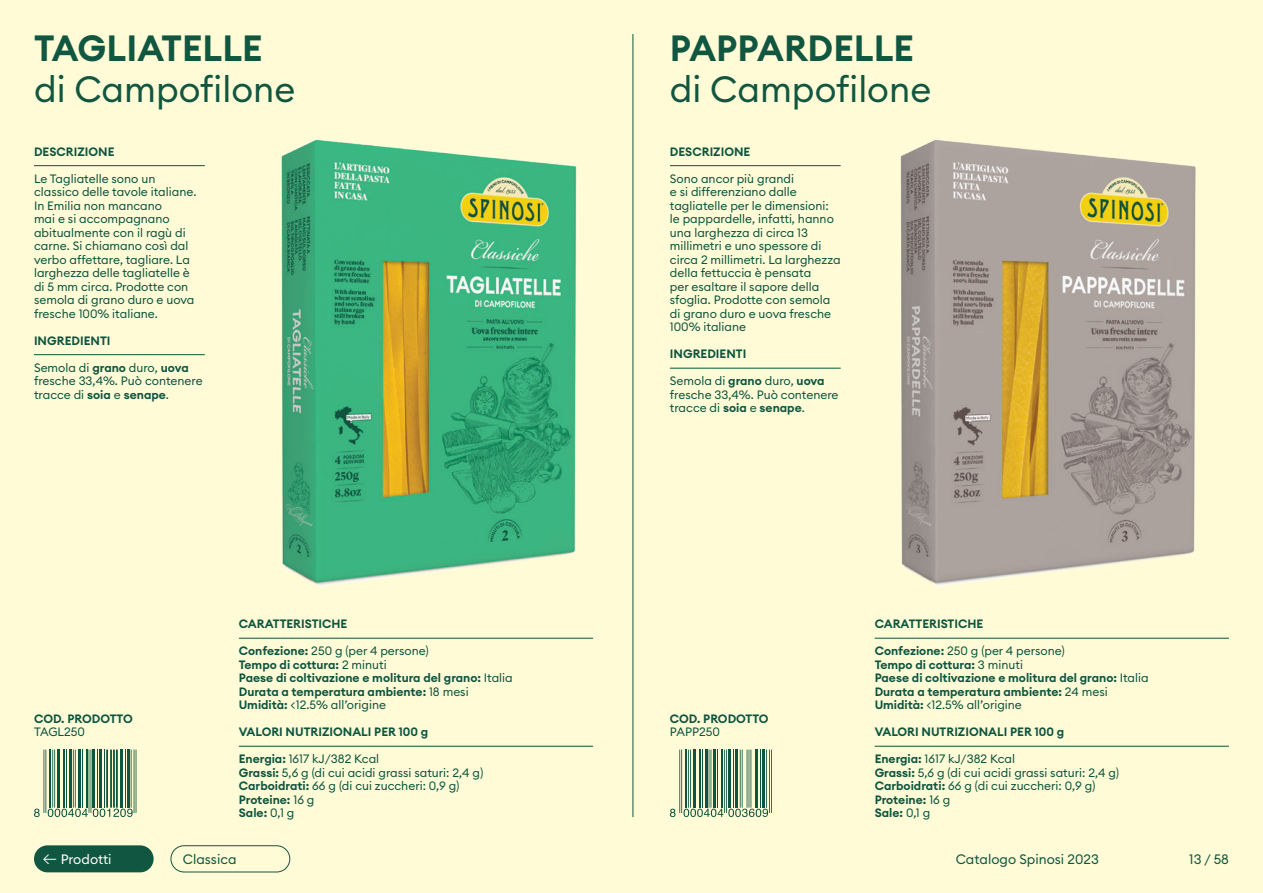
<style>
.page{position:relative;width:1263px;height:893px;background:#fffbd6}
.page>*{position:absolute;margin:0;border:0;box-sizing:border-box;transform-origin:0 0}
.t1{font:36px "Font Regular 2";color:#115640}
.t2{font:36px "Font Semi Bold 2";color:#115640}
.t3{font:13.5px "Font Regular 2";color:#115640}
.t4{font:13.5px "Font Regular 2";letter-spacing:-.005em;color:#fff}
.t5{font:12px/13.5px "Font Regular 2";color:#0d5540}
.t6{font:12px "Font Semi Bold 2";color:#0d5540}
.s1{font-family:"Font Semi Bold 2"}
.s2{font-family:"Font Regular 2"}
.s3{font-family:"Riforma";font-weight:300}
</style>
<div class="page">
<hr style="left:632px;top:34px;width:1px;height:783px;background:#115640">
<img style="left:281px;top:139px;width:296px;height:449px">
<hr style="left:34px;top:165px;width:171px;height:1px;background:#0d5540">
<hr style="left:34px;top:354px;width:171px;height:1px;background:#0d5540">
<hr style="left:239px;top:638px;width:354px;height:1px;background:#0d5540">
<hr style="left:239px;top:746px;width:354px;height:1px;background:#0d5540">
<hr style="left:45px;top:750px;width:1px;height:63px;background:#0d5540">
<hr style="left:44px;top:750px;width:1px;height:63px;background:#0d5540">
<hr style="left:49px;top:750px;width:2px;height:58px;background:#0d5540">
<hr style="left:54px;top:750px;width:1px;height:58px;background:#0d5540">
<hr style="left:52px;top:750px;width:1px;height:58px;background:#0d5540">
<hr style="left:57px;top:750px;width:3px;height:58px;background:#0d5540">
<hr style="left:63px;top:750px;width:2px;height:58px;background:#0d5540">
<hr style="left:66px;top:750px;width:1px;height:58px;background:#0d5540">
<hr style="left:69px;top:750px;width:3px;height:58px;background:#0d5540">
<hr style="left:75px;top:750px;width:1px;height:58px;background:#0d5540">
<hr style="left:73px;top:750px;width:1px;height:58px;background:#0d5540">
<hr style="left:78px;top:750px;width:3px;height:58px;background:#0d5540">
<hr style="left:82px;top:750px;width:1px;height:58px;background:#0d5540">
<hr style="left:86px;top:750px;width:1px;height:58px;background:#0d5540">
<hr style="left:91px;top:750px;width:1px;height:63px;background:#0d5540">
<hr style="left:89px;top:750px;width:1px;height:63px;background:#0d5540">
<hr style="left:92px;top:750px;width:3px;height:58px;background:#0d5540">
<hr style="left:97px;top:750px;width:1px;height:58px;background:#0d5540">
<hr style="left:99px;top:750px;width:3px;height:58px;background:#0d5540">
<hr style="left:104px;top:750px;width:1px;height:58px;background:#0d5540">
<hr style="left:116px;top:750px;width:2px;height:58px;background:#0d5540">
<hr style="left:113px;top:750px;width:2px;height:58px;background:#0d5540">
<hr style="left:110px;top:750px;width:2px;height:58px;background:#0d5540">
<hr style="left:106px;top:750px;width:2px;height:58px;background:#0d5540">
<hr style="left:120px;top:750px;width:3px;height:58px;background:#0d5540">
<hr style="left:125px;top:750px;width:1px;height:58px;background:#0d5540">
<hr style="left:127px;top:750px;width:3px;height:58px;background:#0d5540">
<hr style="left:136px;top:750px;width:1px;height:63px;background:#0d5540">
<hr style="left:134px;top:750px;width:1px;height:63px;background:#0d5540">
<hr style="left:131px;top:750px;width:1px;height:58px;background:#0d5540">
<svg style="left:34px;top:809px;width:6px;height:8px"></svg>
<svg style="left:48px;top:809px;width:85px;height:8px"></svg>
<hr style="left:670px;top:165px;width:171px;height:1px;background:#0d5540">
<hr style="left:670px;top:368px;width:171px;height:1px;background:#0d5540">
<hr style="left:875px;top:638px;width:354px;height:1px;background:#0d5540">
<hr style="left:875px;top:746px;width:354px;height:1px;background:#0d5540">
<img style="left:900px;top:140px;width:296px;height:448px">
<hr style="left:681px;top:750px;width:1px;height:63px;background:#0d5540">
<hr style="left:679px;top:750px;width:1px;height:63px;background:#0d5540">
<hr style="left:685px;top:750px;width:2px;height:58px;background:#0d5540">
<hr style="left:690px;top:750px;width:1px;height:58px;background:#0d5540">
<hr style="left:688px;top:750px;width:1px;height:58px;background:#0d5540">
<hr style="left:693px;top:750px;width:3px;height:58px;background:#0d5540">
<hr style="left:699px;top:750px;width:2px;height:58px;background:#0d5540">
<hr style="left:702px;top:750px;width:1px;height:58px;background:#0d5540">
<hr style="left:705px;top:750px;width:2px;height:58px;background:#0d5540">
<hr style="left:710px;top:750px;width:1px;height:58px;background:#0d5540">
<hr style="left:709px;top:750px;width:1px;height:58px;background:#0d5540">
<hr style="left:713px;top:750px;width:3px;height:58px;background:#0d5540">
<hr style="left:717px;top:750px;width:1px;height:58px;background:#0d5540">
<hr style="left:721px;top:750px;width:2px;height:58px;background:#0d5540">
<hr style="left:726px;top:750px;width:1px;height:63px;background:#0d5540">
<hr style="left:724px;top:750px;width:1px;height:63px;background:#0d5540">
<hr style="left:728px;top:750px;width:3px;height:58px;background:#0d5540">
<hr style="left:733px;top:750px;width:1px;height:58px;background:#0d5540">
<hr style="left:735px;top:750px;width:3px;height:58px;background:#0d5540">
<hr style="left:750px;top:750px;width:1px;height:58px;background:#0d5540">
<hr style="left:748px;top:750px;width:1px;height:58px;background:#0d5540">
<hr style="left:747px;top:750px;width:1px;height:58px;background:#0d5540">
<hr style="left:742px;top:750px;width:1px;height:58px;background:#0d5540">
<hr style="left:740px;top:750px;width:1px;height:58px;background:#0d5540">
<hr style="left:755px;top:750px;width:3px;height:58px;background:#0d5540">
<hr style="left:760px;top:750px;width:1px;height:58px;background:#0d5540">
<hr style="left:762px;top:750px;width:3px;height:58px;background:#0d5540">
<hr style="left:771px;top:750px;width:1px;height:63px;background:#0d5540">
<hr style="left:769px;top:750px;width:1px;height:63px;background:#0d5540">
<hr style="left:766px;top:750px;width:1px;height:58px;background:#0d5540">
<svg style="left:670px;top:809px;width:5px;height:8px"></svg>
<svg style="left:683px;top:809px;width:85px;height:8px"></svg>
<div style="left:171px;top:845px;width:119px;height:27px;border:1px solid #115640;border-radius:13px"></div>
<div style="left:34px;top:845px;width:120px;height:27px;background:#115640;border-radius:14px"></div>
<p class="t2" style="left:34px;top:25px;width:230px">TAGLIATELLE</p>
<p class="t1" style="left:34px;top:66px;width:263px">di Campofilone</p>
<p class="t6" style="left:34px;top:144px;width:82px">DESCRIZIONE</p>
<p class="t5" style="left:34px;top:171px;width:164px">Le Tagliatelle sono un classico delle tavole italiane.<br>In Emilia non mancano<br>mai e si accompagnano abitualmente con il ragù di carne. Si chiamano così dal verbo affettare, tagliare. La larghezza delle tagliatelle è di 5 mm circa. Prodotte con semola di grano duro e uova fresche 100% italiane.</p>
<p class="t6" style="left:34px;top:333px;width:78px">INGREDIENTI</p>
<p class="t5" style="left:34px;top:360px;width:170px">Semola di <span class="s1">grano</span> duro, <span class="s1">uova </span>fresche 33,4%. Può contenere tracce di <span class="s1">soia</span> e <span class="s1">senape</span>.</p>
<p class="t6" style="left:34px;top:711px;width:100px">COD. PRODOTTO</p>
<p class="t5" style="left:34px;top:725px;width:52px">TAGL250</p>
<p class="t6" style="left:239px;top:616px;width:110px">CARATTERISTICHE</p>
<p class="t5" style="left:239px;top:644px;width:192px"><span class="s1">Confezione:</span> 250 g (per 4 persone)</p>
<p class="t6" style="left:239px;top:657px;width:149px">Tempo di cottura: <span class="s2">2 minuti</span></p>
<p class="t6" style="left:239px;top:670px;width:275px">Paese di coltivazione e molitura del grano: <span class="s2">Italia</span></p>
<p class="t6" style="left:239px;top:684px;width:231px">Durata a temperatura ambiente: <span class="s2">18 mesi</span></p>
<p class="t5" style="left:239px;top:698px;width:149px"><span class="s1">Umidità:</span> &lt;12.5% all’origine</p>
<p class="t6" style="left:239px;top:724px;width:191px">VALORI NUTRIZIONALI PER 100 g</p>
<p class="t5" style="left:239px;top:752px;width:142px"><span class="s1">Energia:</span> 1617 kJ/382 Kcal</p>
<p class="t5" style="left:239px;top:765px;width:246px"><span class="s1">Grassi:</span> 5,6 g (di cui acidi grassi saturi: 2,4 g)</p>
<p class="t5" style="left:239px;top:779px;width:222px"><span class="s1">Carboidrati:</span> 66 g (di cui zuccheri: 0,9 g)</p>
<p class="t6" style="left:239px;top:792px;width:77px">Proteine: <span class="s2">16 g</span></p>
<p class="t6" style="left:239px;top:805px;width:57px">Sale: <span class="s2">0,1 g</span></p>
<p class="t2" style="left:670px;top:25px;width:246px">PAPPARDELLE</p>
<p class="t1" style="left:670px;top:66px;width:263px">di Campofilone</p>
<p class="t6" style="left:670px;top:144px;width:82px">DESCRIZIONE</p>
<p class="t5" style="left:670px;top:171px;width:172px">Sono ancor più grandi<br>e si differenziano dalle tagliatelle per le dimensioni: le pappardelle, infatti, hanno una larghezza di circa 13 millimetri e uno spessore di circa 2 millimetri. La larghezza della fettuccia è pensata<br>per esaltare il sapore della sfoglia. Prodotte con semola di grano duro e uova fresche<br>100% italiane</p>
<p class="t6" style="left:670px;top:346px;width:78px">INGREDIENTI</p>
<p class="t5" style="left:670px;top:374px;width:170px">Semola di <span class="s1">grano</span> duro, <span class="s1">uova </span>fresche 33,4%. Può contenere tracce di <span class="s1">soia</span> e <span class="s1">senape</span>.</p>
<p class="t6" style="left:670px;top:711px;width:100px">COD. PRODOTTO</p>
<p class="t5" style="left:670px;top:725px;width:52px">PAPP250</p>
<p class="t6" style="left:875px;top:616px;width:110px">CARATTERISTICHE</p>
<p class="t5" style="left:875px;top:644px;width:192px"><span class="s1">Confezione:</span> 250 g (per 4 persone)</p>
<p class="t6" style="left:875px;top:657px;width:150px">Tempo di cottura: <span class="s2">3 minuti</span></p>
<p class="t6" style="left:875px;top:670px;width:275px">Paese di coltivazione e molitura del grano: <span class="s2">Italia</span></p>
<p class="t6" style="left:875px;top:684px;width:235px">Durata a temperatura ambiente: <span class="s2">24 mesi</span></p>
<p class="t5" style="left:875px;top:698px;width:149px"><span class="s1">Umidità:</span> &lt;12.5% all’origine</p>
<p class="t6" style="left:875px;top:724px;width:191px">VALORI NUTRIZIONALI PER 100 g</p>
<p class="t5" style="left:875px;top:752px;width:142px"><span class="s1">Energia:</span> 1617 kJ/382 Kcal</p>
<p class="t5" style="left:875px;top:765px;width:246px"><span class="s1">Grassi:</span> 5,6 g (di cui acidi grassi saturi: 2,4 g)</p>
<p class="t5" style="left:875px;top:779px;width:222px"><span class="s1">Carboidrati:</span> 66 g (di cui zuccheri: 0,9 g)</p>
<p class="t6" style="left:875px;top:792px;width:77px">Proteine: <span class="s2">16 g</span></p>
<p class="t6" style="left:875px;top:805px;width:57px">Sale: <span class="s2">0,1 g</span></p>
<p class="t4" style="left:43px;top:850px;width:70px"><span class="s3">←</span> Prodotti</p>
<p class="t3" style="left:183px;top:850px;width:55px">Classica</p>
<p class="t3" style="left:956px;top:850px;width:145px">Catalogo Spinosi 2023</p>
<p class="t3" style="left:1189px;top:850px;width:41px">13 / 58</p>
</div>
